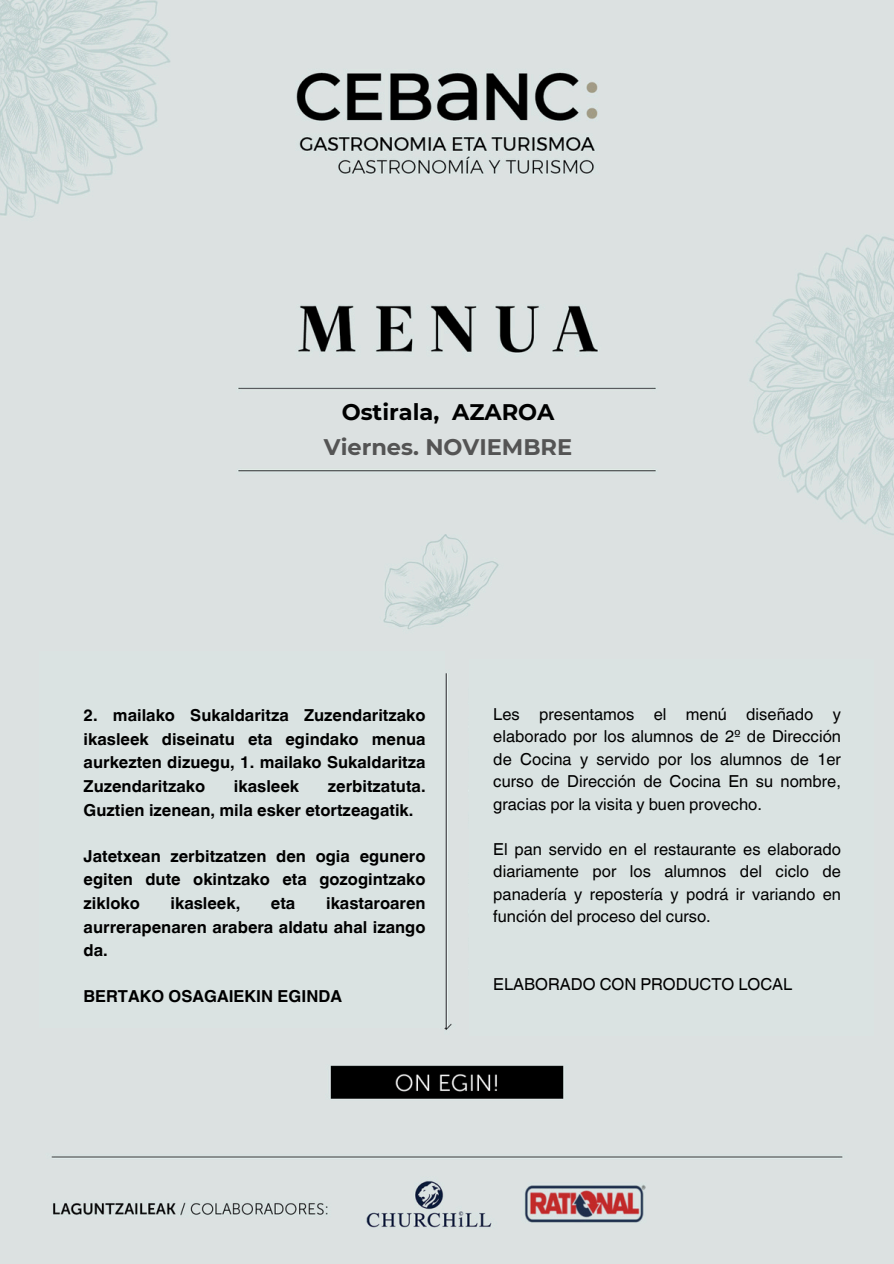
<style>
.page{position:relative;width:894px;height:1264px;background:#fff}
.page>*{position:absolute;margin:0;border:0;box-sizing:border-box;transform-origin:0 0}
.t1{font:700 22.5px "Montserrat";color:#545454}
.t2{font:700 22.5px "Montserrat";color:#000}
.t3{font:700 16.5px/23.7px "Helvetica World";color:#000;text-align:justify}
.t4{font:16.5px/22.5px "Helvetica World";color:#000;text-align:justify}
</style>
<div class="page">
<img style="left:0;top:0;width:893px;height:1263px">
<div style="left:469px;top:658px;width:404px;height:377px;background:#dae3e2"></div>
<div style="left:40px;top:651px;width:404px;height:377px;background:#dae3e2"></div>
<h1 class="t2" style="left:341px;top:398px;width:214px">Ostirala, AZAROA</h1>
<h1 class="t1" style="left:324px;top:433px;width:250px">Viernes. NOVIEMBRE</h1>
<h4 class="t3" style="left:84px;top:701px;width:343px">2. mailako Sukaldaritza Zuzendaritzako ikasleek diseinatu eta egindako menua aurkezten dizuegu, 1. mailako Sukaldaritza Zuzendaritzako</h4>
<h4 class="t3" style="left:84px;top:772px;width:343px;text-indent:244px">zerbitzatuta.<br>Guztien izenean, mila esker etortzeagatik.</h4>
<h4 class="t3" style="left:84px;top:842px;width:343px">Jatetxean zerbitzatzen den ogia egunero egiten dute okintzako eta gozogintzako zikloko</h4>
<h4 class="t3" style="left:234px;top:772px;width:67px">ikasleek</h4>
<h4 class="t3" style="left:84px;top:889px;width:343px;text-indent:242px">ikastaroaren aurrerapenaren arabera aldatu ahal izango da.</h4>
<h2 class="t3" style="left:84px;top:983px;width:260px">BERTAKO OSAGAIEKIN EGINDA</h2>
<h4 class="t3" style="left:170px;top:889px;width:71px">ikasleek,</h4>
<h4 class="t3" style="left:271px;top:889px;width:26px">eta</h4>
<p class="t4" style="left:493px;top:703px;width:349px">Les presentamos el menú diseñado y elaborado por los alumnos de 2º de Dirección de Cocina y servido por los alumnos de 1er curso de Dirección de Cocina En su nombre, gracias por la visita y buen provecho.</p>
<p class="t4" style="left:493px;top:838px;width:349px">El pan servido en el restaurante es elaborado diariamente por los alumnos del ciclo de panadería y repostería y podrá ir variando en función del proceso del curso.</p>
<h3 class="t4" style="left:493px;top:973px;width:300px">ELABORADO CON PRODUCTO LOCAL</h3>
</div>
